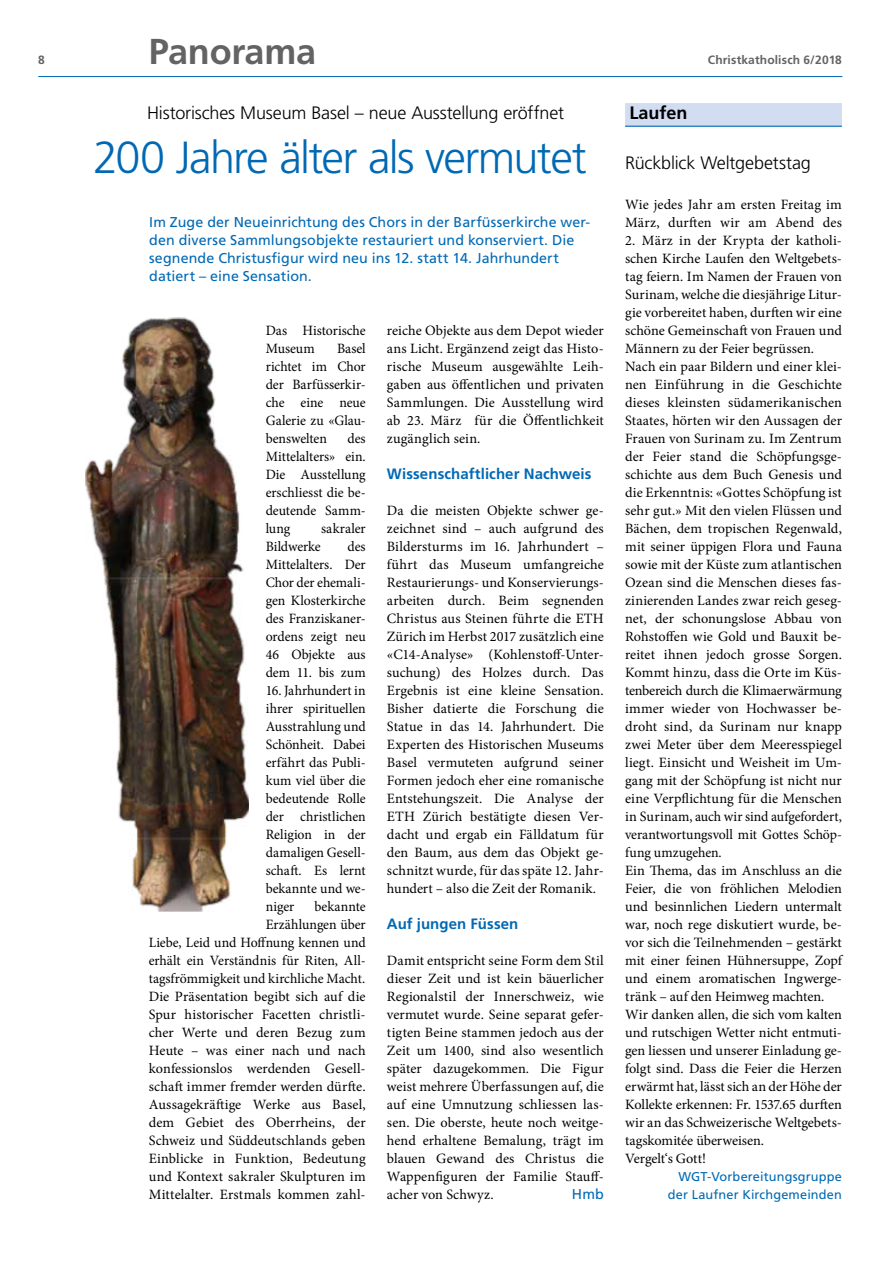
<style>
.page{position:relative;width:893px;height:1263px;background:#fff}
.page>*{position:absolute;margin:0;border:0;box-sizing:border-box;transform-origin:0 0}
.t1{font:300 45px "Frutiger LT Std";letter-spacing:-.04em;color:#0069b4}
.t2{font:700 36px "Frutiger LT Std";letter-spacing:-.005em;color:#646363}
.t3{font:300 18px "Frutiger LT Std";letter-spacing:-.01em;color:#000}
.t4{font:700 18px "Frutiger LT Std";color:#000}
.t5{font:700 15px "Frutiger LT Std";letter-spacing:.005em;color:#0069b4}
.t6{font:14.25px/18px "Minion Pro";color:#000;text-align:justify}
.t7{font:14.25px/18px "Frutiger LT Std";letter-spacing:.005em;color:#0069b4}
.t8{font:12.75px/18px "Frutiger LT Std";letter-spacing:.01em;color:#0069b4;text-align:right}
.t9{font:700 12px "Frutiger LT Std";letter-spacing:.015em;color:#646363}
</style>
<div class="page">
<hr style="left:38px;top:76px;width:804px;height:1px;background:#0069b4">
<img style="left:85px;top:317px;width:164px;height:594px">
<div style="left:625px;top:103px;width:217px;height:23px;background:#d3ddf2"></div>
<hr style="left:625px;top:126px;width:217px;height:1px;background:#0069b4">
<p class="t9" style="left:38px;top:53px;width:8px">8</p>
<h2 class="t2" style="left:149px;top:30px;width:169px">Panorama</h2>
<p class="t3" style="left:147px;top:103px;width:419px">Historisches Museum Basel – neue Ausstellung eröffnet</p>
<h1 class="t1" style="left:93px;top:132px;width:495px">200 Jahre älter als vermutet</h1>
<p class="t7" style="left:149px;top:213px;width:443px">Im Zuge der Neueinrichtung des Chors in der Barfüsserkirche wer&shy;den diverse Sammlungsobjekte restauriert und konserviert. Die segnende Christusfigur wird neu ins 12. statt 14. Jahrhundert datiert – eine Sensation.</p>
<p class="t6" style="left:266px;top:322px;width:101px">Das Historische<br>Museum</p>
<p class="t6" style="left:266px;top:340px;width:101px;text-indent:71px">Basel richtet im Chor der Barfüsserkir&shy;che eine neue Galerie zu «Glau&shy;benswelten</p>
<p class="t6" style="left:266px;top:430px;width:101px;text-indent:82px">des Mittelalters» ein.<br>Die Ausstellung erschliesst die be&shy;deutende Samm&shy;lung</p>
<p class="t6" style="left:321px;top:520px;width:46px">sakraler</p>
<p class="t6" style="left:266px;top:538px;width:101px;text-indent:82px">des Mittelalters. Der Chor der ehemali&shy;gen Klosterkirche des Franziskaner&shy;ordens zeigt neu 46 Objekte aus dem 11. bis zum</p>
<p class="t6" style="left:266px;top:682px;width:101px">16. Jahrhundert in ihrer spirituellen Ausstrahlung und Schönheit. Dabei erfährt das Publi&shy;kum viel über die bedeutende Rolle der christlichen Religion in der damaligen Gesell&shy;schaft. Es lernt bekannte und we&shy;niger</p>
<p class="t6" style="left:266px;top:538px;width:56px">Bildwerke</p>
<p class="t6" style="left:149px;top:898px;width:218px;text-align:right">bekannte<br>Erzählungen über<br>Liebe, Leid und Hoffnung kennen und erhält ein Verständnis für Riten, All&shy;tagsfrömmigkeit und kirchliche Macht.<br>Die Präsentation begibt sich auf die<br>Spur historischer Facetten christli&shy;cher Werte und deren Bezug zum<br>Heute – was einer nach und nach konfessionslos werdenden Gesell&shy;schaft immer fremder werden dürfte.<br>Aussagekräftige Werke aus Basel, dem Gebiet des Oberrheins, der<br>Schweiz und Süddeutschlands geben<br>Einblicke in Funktion, Bedeutung und Kontext sakraler Skulpturen im<br>Mittelalter. Erstmals kommen zahl-</p>
<p class="t6" style="left:387px;top:322px;width:218px">reiche Objekte aus dem Depot wieder ans Licht. Ergänzend zeigt das Histo&shy;rische Museum ausgewählte Leih&shy;gaben aus öffentlichen und privaten Sammlungen. Die Ausstellung wird ab 23. März für die Öffentlichkeit zugänglich sein.</p>
<p class="t5" style="left:387px;top:465px;width:206px">Wissenschaftlicher Nachweis</p>
<p class="t6" style="left:387px;top:502px;width:218px">Da die meisten Objekte schwer ge&shy;zeichnet sind – auch aufgrund des Bildersturms im 16. Jahrhundert – führt das Museum umfangreiche Restaurierungs- und Konservierungs&shy;arbeiten durch. Beim segnenden Christus aus Steinen führte die ETH Zürich im Herbst 2017 zusätzlich eine «C14-Analyse» (Kohlenstoff-Unter&shy;suchung) des Holzes durch. Das Ergebnis ist eine kleine Sensation.<br>Bisher datierte die Forschung die Statue in das 14. Jahrhundert. Die Experten des Historischen Museums Basel vermuteten aufgrund seiner Formen jedoch eher eine romanische Entstehungszeit. Die Analyse der ETH Zürich bestätigte diesen Ver&shy;dacht und ergab ein Fälldatum für den Baum, aus dem das Objekt ge&shy;schnitzt wurde, für das späte 12. Jahr&shy;hundert – also die Zeit der Romanik.</p>
<p class="t5" style="left:387px;top:915px;width:133px">Auf jungen Füssen</p>
<p class="t6" style="left:387px;top:952px;width:218px">Damit entspricht seine Form dem Stil dieser Zeit und ist kein bäuerlicher Regionalstil der Innerschweiz, wie vermutet wurde. Seine separat gefer&shy;tigten Beine stammen jedoch aus der Zeit um 1400, sind also wesentlich später dazugekommen. Die Figur weist mehrere Überfassungen auf, die auf eine Umnutzung schliessen las&shy;sen. Die oberste, heute noch weitge&shy;hend erhaltene Bemalung, trägt im blauen Gewand des Christus die Wappenfiguren der Familie Stauff&shy;acher von Schwyz.</p>
<p class="t7" style="left:572px;top:1185px;width:33px">Hmb</p>
<p class="t9" style="left:708px;top:53px;width:136px">Christkatholisch 6/2018</p>
<p class="t4" style="left:629px;top:102px;width:60px">Laufen</p>
<p class="t3" style="left:625px;top:152px;width:187px">Rückblick Weltgebetstag</p>
<p class="t6" style="left:625px;top:196px;width:218px">Wie jedes Jahr am ersten Freitag im<br>März, durften wir am Abend des</p>
<p class="t6" style="left:625px;top:232px;width:218px;text-align:left">2. März in der Krypta der katholi&shy;schen Kirche Laufen den Weltgebets&shy;tag feiern. Im Namen der Frauen von Surinam, welche die diesjährige Litur&shy;gie vorbereitet haben, durften wir eine schöne Gemeinschaft von Frauen und Männern zu der Feier begrüssen.<br>Nach ein paar Bildern und einer klei&shy;nen Einführung in die Geschichte dieses kleinsten südamerikanischen Staates, hörten wir den Aussagen der Frauen von Surinam zu. Im Zentrum der Feier stand die Schöpfungsge&shy;schichte aus dem Buch Genesis und die Erkenntnis: «Gottes Schöpfung ist sehr gut.» Mit den vielen Flüssen und Bächen, dem tropischen Regenwald, mit seiner üppigen Flora und Fauna sowie mit der Küste zum atlantischen Ozean sind die Menschen dieses fas&shy;zinierenden Landes zwar reich geseg&shy;net, der schonungslose Abbau von Rohstoffen wie Gold und Bauxit be&shy;reitet ihnen jedoch grosse Sorgen.<br>Kommt hinzu, dass die Orte im Küs&shy;tenbereich durch die Klimaerwärmung immer wieder von Hochwasser be&shy;droht sind, da Surinam nur knapp zwei Meter über dem Meeresspiegel liegt. Einsicht und Weisheit im Um&shy;gang mit der Schöpfung ist nicht nur eine Verpflichtung für die Menschen in Surinam, auch wir sind aufgefordert, verantwortungsvoll mit Gottes Schöp&shy;fung umzugehen.<br>Ein Thema, das im Anschluss an die Feier, die von fröhlichen Melodien und besinnlichen Liedern untermalt war, noch rege diskutiert wurde, be&shy;vor sich die Teilnehmenden – gestärkt mit einer feinen Hühnersuppe, Zopf und einem aromatischen Ingwerge&shy;tränk – auf den Heimweg machten.<br>Wir danken allen, die sich vom kalten und rutschigen Wetter nicht entmuti&shy;gen liessen und unserer Einladung ge&shy;folgt sind. Dass die Feier die Herzen erwärmt hat, lässt sich an der Höhe der Kollekte erkennen: Fr. 1537.65 durften wir an das Schweizerische Weltgebets&shy;tagskomitée überweisen.<br>Vergelt‘s Gott!</p>
<p class="t8" style="left:668px;top:1168px;width:175px">WGT-Vorbereitungsgruppe der Laufner Kirchgemeinden</p>
</div>
